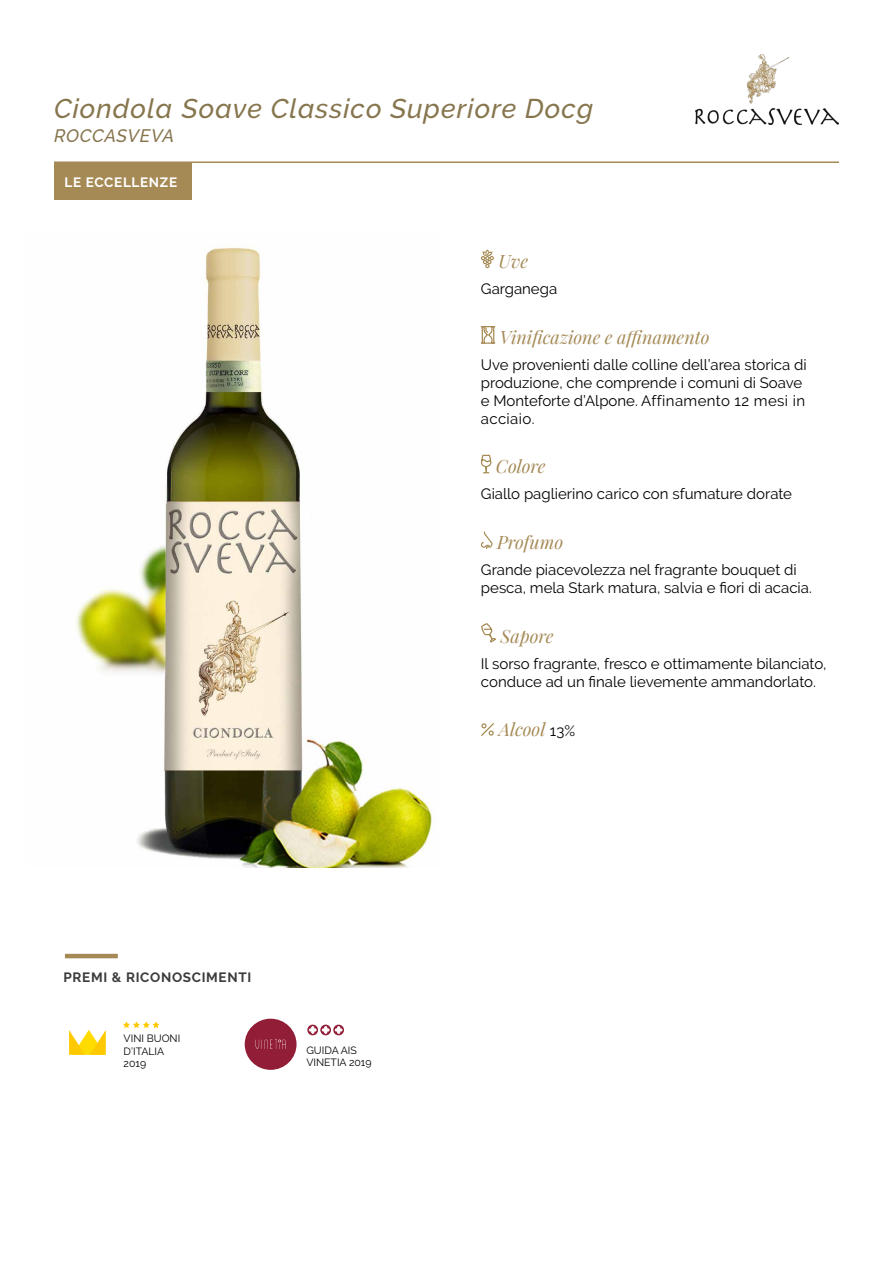
<style>
.page{position:relative;width:893px;height:1263px;background:#fff}
.page>*{position:absolute;margin:0;border:0;box-sizing:border-box;transform-origin:0 0}
.t1{font:italic 500 27px "Raleway";letter-spacing:.04em;color:#86754d}
.t2{font:italic 18px "Playfair Display";color:#a58a55}
.t3{font:italic 500 18px "Raleway";letter-spacing:.035em;color:#86754d}
.t4{font:15px/18px "Raleway";color:#000}
.t5{font:700 13.5px "Raleway";letter-spacing:.05em;color:#3c3c3b}
.t6{font:700 13.5px "Raleway";letter-spacing:.05em;color:#fff}
.t7{font:10.5px/12.6px "Raleway";color:#000}
.s1{font-family:"Raleway";font-style:normal;font-size:15px;color:#000}
</style>
<div class="page">
<img style="left:696px;top:54px;width:143px;height:70px">
<img style="left:76px;top:247px;width:358px;height:621px">
<hr style="left:54px;top:161px;width:785px;height:2px;background:#a58a55">
<div style="left:54px;top:163px;width:138px;height:37px;background:#a58a55"></div>
<svg style="left:481px;top:250px;width:13px;height:19px"></svg>
<svg style="left:481px;top:326px;width:15px;height:18px"></svg>
<svg style="left:481px;top:454px;width:11px;height:20px"></svg>
<svg style="left:481px;top:531px;width:12px;height:18px"></svg>
<svg style="left:481px;top:623px;width:15px;height:20px"></svg>
<svg style="left:481px;top:723px;width:13px;height:13px"></svg>
<hr style="left:65px;top:954px;width:53px;height:4px;background:#a58a55">
<svg style="left:69px;top:1030px;width:37px;height:25px"></svg>
<svg style="left:123px;top:1021px;width:36px;height:7px"></svg>
<div style="left:245px;top:1019px;width:52px;height:51px;background:#911d36;border-radius:50%"></div>
<svg style="left:256px;top:1039px;width:30px;height:10px"></svg>
<svg style="left:307px;top:1025px;width:11px;height:10px"></svg>
<svg style="left:333px;top:1025px;width:11px;height:10px"></svg>
<svg style="left:309px;top:1026px;width:34px;height:8px"></svg>
<h1 class="t1" style="left:54px;top:93px;width:541px">Ciondola Soave Classico Superiore Docg</h1>
<p class="t3" style="left:54px;top:125px;width:122px">ROCCASVEVA</p>
<p class="t6" style="left:65px;top:175px;width:114px">LE ECCELLENZE</p>
<p class="t5" style="left:64px;top:969px;width:189px">PREMI &amp; RICONOSCIMENTI</p>
<p class="t7" style="left:124px;top:1032px;width:58px">VINI BUONI<br>D’ITALIA<br>2019</p>
<p class="t7" style="left:306px;top:1044px;width:67px;line-height:12px">GUIDA AIS<br>VINETIA 2019</p>
<p class="t2" style="left:498px;top:249px;width:31px">Uve</p>
<p class="t4" style="left:481px;top:280px;width:78px">Garganega</p>
<p class="t2" style="left:500px;top:324px;width:211px">Vinificazione e affinamento</p>
<p class="t4" style="left:481px;top:356px;width:327px">Uve provenienti dalle colline dell’area storica di produzione, che comprende i comuni di Soave e Monteforte d’Alpone. Affinamento 12 mesi in acciaio.</p>
<p class="t2" style="left:496px;top:454px;width:51px">Colore</p>
<p class="t4" style="left:481px;top:485px;width:313px">Giallo paglierino carico con sfumature dorate</p>
<p class="t2" style="left:497px;top:529px;width:68px">Profumo</p>
<p class="t4" style="left:481px;top:561px;width:332px">Grande piacevolezza nel fragrante bouquet di pesca, mela Stark matura, salvia e fiori di acacia.</p>
<p class="t2" style="left:500px;top:623px;width:55px">Sapore</p>
<p class="t4" style="left:481px;top:654px;width:347px">Il sorso fragrante, fresco e ottimamente bilanciato, conduce ad un finale lievemente ammandorlato.</p>
<p class="t2" style="left:499px;top:717px;width:78px">Alcool <span class="s1">13%</span></p>
</div>
